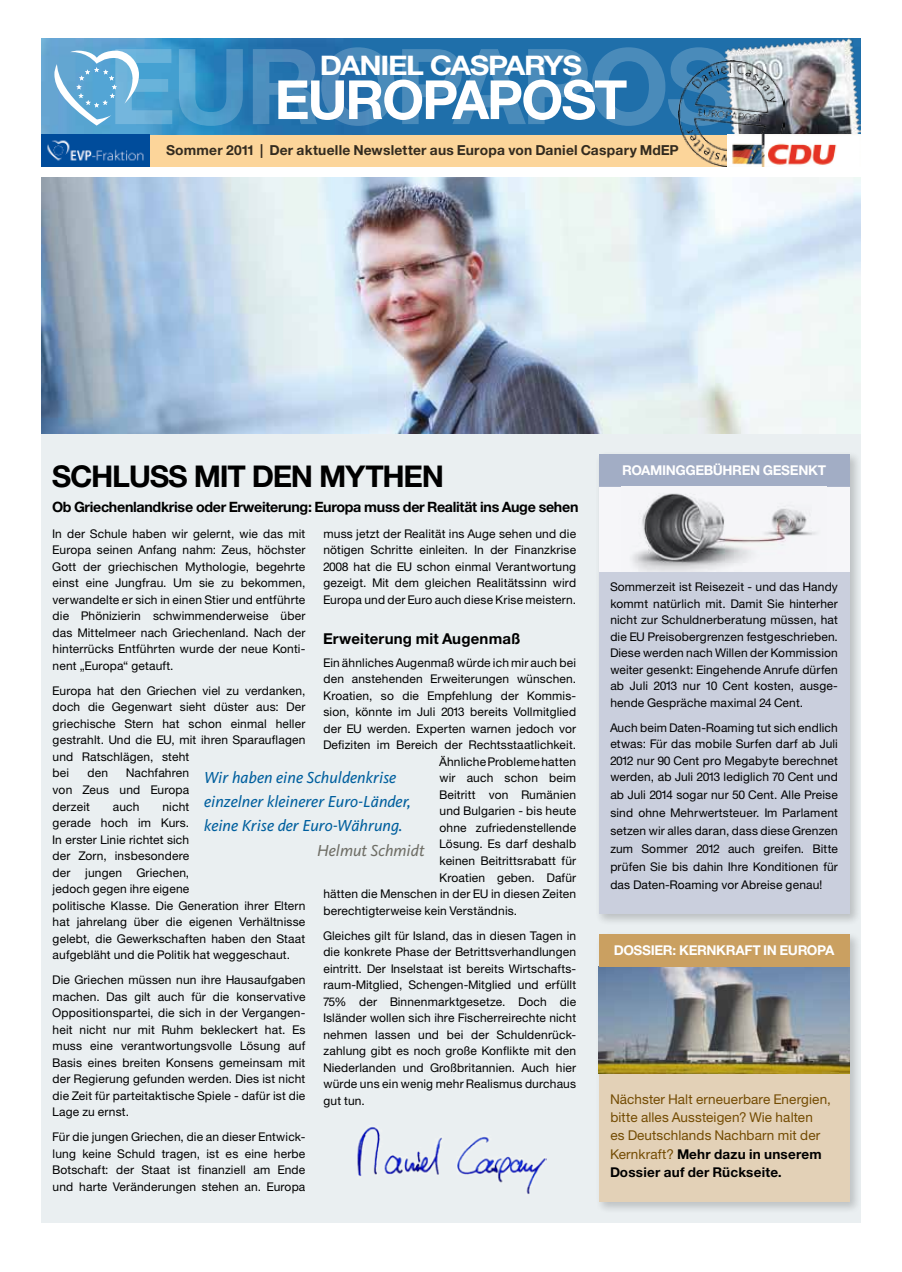
<style>
.page{position:relative;width:902px;height:1272px;background:#fff}
.page>*{position:absolute;margin:0;border:0;box-sizing:border-box;transform-origin:0 0}
.t1{font:700 105px "CDU Helvetica";color:#fff}
.t2{font:700 54px "CDU Helvetica";color:#fff}
.t3{font:700 30px "CDU Helvetica";letter-spacing:.06em;color:#000}
.t4{font:700 27px "CDU Helvetica";color:#fff;scale:1.11 1}
.t5{font:italic 16.5px/24px "CDU Kievit";color:#005f9e}
.t6{font:italic 16.5px "CDU Kievit";color:#6f6e66}
.t7{font:700 15px "CDU Helvetica";letter-spacing:.015em;color:#000}
.t8{font:700 14.25px "CDU Helvetica";letter-spacing:-.02em;color:#000}
.t9{font:700 13.8px "CDU Helvetica";letter-spacing:.02em;color:#000}
.t10{font:13.5px/18px "CDU Helvetica";letter-spacing:.01em;color:#734b02}
.t11{font:700 13.5px "CDU Helvetica";letter-spacing:.015em;color:#fff}
.t12{font:12px/16.5px "CDU Helvetica";letter-spacing:.015em;color:#000;text-align:justify}
.s1{font-weight:700;color:#000}
</style>
<div class="page">
<div style="left:41px;top:177px;width:819px;height:1045px;background:#eaeff1"></div>
<div style="left:593px;top:449px;width:267px;height:475px;background:#000;opacity:.25"></div>
<div style="left:599px;top:454px;width:250px;height:459px;background:#cacfdd"></div>
<div style="left:599px;top:454px;width:250px;height:32px;background:#a2adc5"></div>
<div style="left:41px;top:134px;width:819px;height:32px;background:#fcd59a"></div>
<img style="left:41px;top:39px;width:683px;height:95px">
<img style="left:724px;top:38px;width:136px;height:96px">
<img style="left:41px;top:134px;width:108px;height:32px">
<svg style="left:54px;top:51px;width:88px;height:75px;background:#74b4da"></svg>
<div style="left:594px;top:929px;width:266px;height:283px;background:#000;opacity:.25"></div>
<div style="left:599px;top:934px;width:250px;height:267px;background:#e3d1b7"></div>
<img style="left:599px;top:966px;width:250px;height:107px">
<div style="left:599px;top:934px;width:250px;height:32px;background:#caa061"></div>
<img style="left:678px;top:60px;width:106px;height:106px">
<img style="left:727px;top:134px;width:133px;height:32px">
<img style="left:357px;top:1127px;width:189px;height:67px">
<img style="left:41px;top:177px;width:819px;height:256px">
<svg style="left:599px;top:486px;width:250px;height:86px;background:#d3d3d6"></svg>
<h1 class="t1" style="left:110px;top:22px;width:683px">Europapost</h1>
<h3 class="t4" style="left:320px;top:48px;width:235px">Daniel Casparys</h3>
<h2 class="t2" style="left:276px;top:66px;width:340px">Europapost</h2>
<p class="t9" style="left:166px;top:141px;width:513px">Sommer 2011 | Der aktuelle Newsletter aus Europa von Daniel Caspary MdEP</p>
<h3 class="t3" style="left:53px;top:457px;width:392px">Schluss mit den Mythen</h3>
<p class="t8" style="left:53px;top:498px;width:527px">Ob Griechenlandkrise oder Erweiterung: Europa muss der Realität ins Auge sehen</p>
<p class="t12" style="left:53px;top:525px;width:254px">In der Schule haben wir gelernt, wie das mit Europa seinen Anfang nahm: Zeus, höchster Gott der griechischen Mythologie, begehrte einst eine Jungfrau. Um sie zu bekommen, verwandelte er sich in einen Stier und entführte die Phönizierin schwimmenderweise über das Mittelmeer nach Griechenland. Nach der hinterrücks Entführten wurde der neue Konti&shy;nent „Europa“ getauft.</p>
<p class="t12" style="left:53px;top:682px;width:254px;text-align:left">Europa hat den Griechen viel zu verdanken, doch die Gegenwart sieht düster aus: Der griechische Stern hat schon einmal heller gestrahlt. Und die EU, mit ihren Sparauflagen und Ratschlägen, steht<br>bei</p>
<p class="t12" style="left:323px;top:525px;width:254px">muss jetzt der Realität ins Auge sehen und die nötigen Schritte einleiten. In der Finanzkrise 2008 hat die EU schon einmal Verantwortung gezeigt. Mit dem gleichen Realitätssinn wird Europa und der Euro auch diese Krise meistern.</p>
<p class="t7" style="left:323px;top:629px;width:199px">Erweiterung mit Augenmaß</p>
<p class="t12" style="left:323px;top:654px;width:254px">Ein ähnliches Augenmaß würde ich mir auch bei</p>
<p class="t12" style="left:323px;top:670px;width:254px">den anstehenden Erweiterungen wünschen.</p>
<p class="t12" style="left:323px;top:687px;width:254px">Kroatien, so die Empfehlung der Kommis-</p>
<p class="t12" style="left:323px;top:703px;width:254px">sion, könnte im Juli 2013 bereits Vollmitglied</p>
<p class="t12" style="left:323px;top:720px;width:254px">der EU werden. Experten warnen jedoch vor</p>
<p class="t12" style="left:323px;top:736px;width:254px">Defiziten im Bereich der Rechtsstaatlichkeit.</p>
<p class="t12" style="left:439px;top:753px;width:138px">Ähnliche Probleme hatten</p>
<p class="t12" style="left:439px;top:769px;width:138px">wir auch schon beim</p>
<p class="t12" style="left:439px;top:786px;width:138px">Beitritt von Rumänien</p>
<p class="t12" style="left:439px;top:802px;width:138px">und Bulgarien - bis heute</p>
<p class="t12" style="left:439px;top:819px;width:138px">ohne zufriedenstellende</p>
<p class="t12" style="left:439px;top:835px;width:138px">Lösung. Es darf deshalb</p>
<p class="t12" style="left:439px;top:852px;width:138px">keinen Beitrittsrabatt für</p>
<p class="t12" style="left:439px;top:868px;width:138px">Kroatien geben. Dafür</p>
<p class="t12" style="left:323px;top:885px;width:254px">hätten die Menschen in der EU in diesen Zeiten</p>
<p class="t12" style="left:323px;top:901px;width:195px">berechtigterweise kein Verständnis.</p>
<p class="t12" style="left:323px;top:926px;width:254px">Gleiches gilt für Island, das in diesen Tagen in die konkrete Phase der Betrittsverhandlungen eintritt. Der Inselstaat ist bereits Wirtschafts&shy;raum-Mitglied, Schengen-Mitglied und erfüllt 75% der Binnenmarktgesetze. Doch die Isländer wollen sich ihre Fischerreirechte nicht nehmen lassen und bei der Schuldenrück&shy;zahlung gibt es noch große Konflikte mit den Niederlanden und Großbritannien. Auch hier würde uns ein wenig mehr Realismus durchaus gut tun.</p>
<p class="t12" style="left:53px;top:764px;width:138px;text-indent:74px">Nachfahren von Zeus und Europa derzeit</p>
<p class="t12" style="left:87px;top:764px;width:22px">den</p>
<h3 class="t5" style="left:204px;top:766px;width:208px">Wir haben eine Schuldenkrise einzelner kleinerer Euro-Länder, keine Krise der Euro-Währung.</h3>
<h3 class="t6" style="left:317px;top:840px;width:109px">Helmut Schmidt</h3>
<p class="t12" style="left:53px;top:797px;width:254px;text-align:left;text-indent:110px">nicht<br>gerade hoch im Kurs.<br>In erster Linie richtet sich<br>der Zorn, insbesondere<br>der jungen Griechen,<br>jedoch gegen ihre eigene<br>politische Klasse. Die Generation ihrer Eltern hat jahrelang über die eigenen Verhältnisse gelebt, die Gewerkschaften haben den Staat aufgebläht und die Politik hat weggeschaut.</p>
<p class="t12" style="left:53px;top:971px;width:254px">Die Griechen müssen nun ihre Hausaufgaben machen. Das gilt auch für die konservative Oppositionspartei, die sich in der Vergangen&shy;heit nicht nur mit Ruhm bekleckert hat. Es muss eine verantwortungsvolle Lösung auf Basis eines breiten Konsens gemeinsam mit der Regierung gefunden werden. Dies ist nicht die Zeit für parteitaktische Spiele - dafür ist die Lage zu ernst.</p>
<p class="t12" style="left:53px;top:1128px;width:254px">Für die jungen Griechen, die an dieser Entwick&shy;lung keine Schuld tragen, ist es eine herbe Botschaft: der Staat ist finanziell am Ende und harte Veränderungen stehen an. Europa</p>
<p class="t12" style="left:113px;top:797px;width:28px">auch</p>
<p class="t11" style="left:622px;top:461px;width:64px">Roamingge</p>
<p class="t11" style="left:704px;top:461px;width:120px">bühren gesenkt</p>
<p class="t12" style="left:610px;top:578px;width:229px">Sommerzeit ist Reisezeit - und das Handy kommt natürlich mit. Damit Sie hinterher nicht zur Schuldnerberatung müssen, hat die EU Preisobergrenzen festgeschrieben.<br>Diese werden nach Willen der Kommission weiter gesenkt: Eingehende Anrufe dürfen ab Juli 2013 nur 10 Cent kosten, ausge&shy;hende Gespräche maximal 24 Cent.</p>
<p class="t12" style="left:610px;top:719px;width:229px">Auch beim Daten-Roaming tut sich endlich etwas: Für das mobile Surfen darf ab Juli 2012 nur 90 Cent pro Megabyte berechnet werden, ab Juli 2013 lediglich 70 Cent und</p>
<p class="t12" style="left:610px;top:785px;width:229px;line-height:18px">ab Juli 2014 sogar nur 50 Cent. Alle Preise sind ohne Mehrwertsteuer. Im Parlament setzen wir alles daran, dass diese Grenzen zum Sommer 2012 auch greifen. Bitte prüfen Sie bis dahin Ihre Konditionen für das Daten-Roaming vor Abreise genau!</p>
<p class="t11" style="left:614px;top:941px;width:221px">dossier: Kernkraft in Europa</p>
<p class="t10" style="left:610px;top:1090px;width:222px">Nächster Halt erneuerbare Energien, bitte alles Aussteigen? Wie halten<br>es Deutschlands Nachbarn mit der Kernkraft? <span class="s1">Mehr dazu in unserem Dossier auf der Rückseite.</span></p>
</div>
